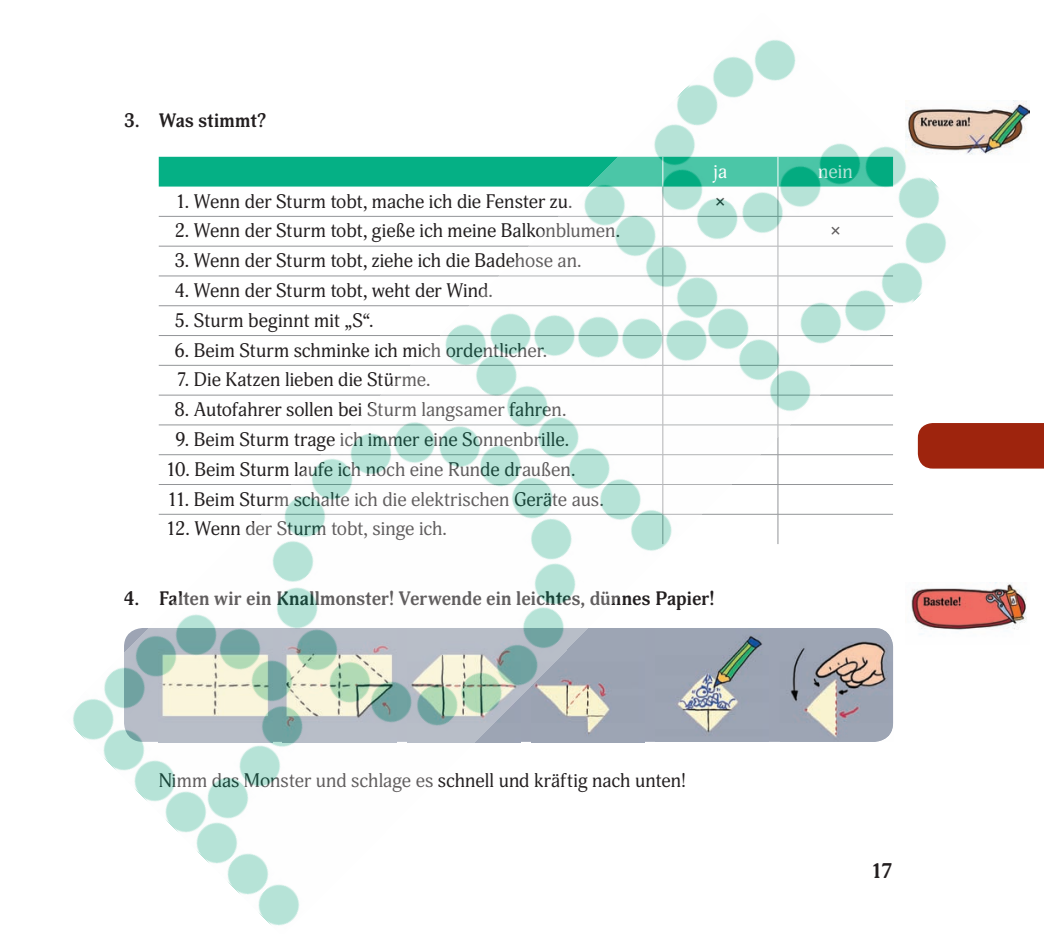
<style>
.page{position:relative;width:1044px;height:947px;background:#fff}
.page>*{position:absolute;margin:0;border:0;box-sizing:border-box;transform-origin:0 0}
.t1{font:700 21px "Adonis";color:#231f20}
.t2{font:19.25px "Adonis";color:#231f20}
.t3{font:700 19.25px "Adonis";letter-spacing:.005em;color:#231f20}
.t4{font:19.25px "Adonis";letter-spacing:-.005em;color:#fff}
</style>
<div class="page">
<div style="left:982px;top:423px;width:62px;height:45px;background:#9e240d"></div>
<img style="left:982px;top:100px;width:47px;height:54px">
<img style="left:982px;top:582px;width:45px;height:47px">
<img style="left:73px;top:40px;width:909px;height:886px">
<p class="t3" style="left:124px;top:109px;width:144px">3. Was stimmt?</p>
<p class="t4" style="left:714px;top:160px;width:15px">ja</p>
<p class="t4" style="left:818px;top:160px;width:36px">nein</p>
<p class="t2" style="left:175px;top:190px;width:398px">1. Wenn der Sturm tobt, mache ich die Fenster zu.</p>
<p class="t2" style="left:714px;top:190px;width:14px">×</p>
<p class="t2" style="left:174px;top:219px;width:447px">2. Wenn der Sturm tobt, gieße ich meine Balkonblumen.</p>
<p class="t2" style="left:829px;top:219px;width:14px">×</p>
<p class="t2" style="left:174px;top:249px;width:409px">3. Wenn der Sturm tobt, ziehe ich die Badehose an.</p>
<p class="t2" style="left:175px;top:279px;width:320px">4. Wenn der Sturm tobt, weht der Wind.</p>
<p class="t2" style="left:175px;top:309px;width:200px">5. Sturm beginnt mit „S“.</p>
<p class="t2" style="left:175px;top:338px;width:374px">6. Beim Sturm schminke ich mich ordentlicher.</p>
<p class="t2" style="left:176px;top:368px;width:256px">7. Die Katzen lieben die Stürme.</p>
<p class="t2" style="left:174px;top:398px;width:393px">8. Autofahrer sollen bei Sturm langsamer fahren.</p>
<p class="t2" style="left:176px;top:428px;width:395px">9. Beim Sturm trage ich immer eine Sonnenbrille.</p>
<p class="t2" style="left:166px;top:457px;width:411px">10. Beim Sturm laufe ich noch eine Runde draußen.</p>
<p class="t2" style="left:167px;top:487px;width:438px">11. Beim Sturm schalte ich die elektrischen Geräte aus.</p>
<p class="t2" style="left:166px;top:517px;width:283px">12. Wenn der Sturm tobt, singe ich.</p>
<p class="t3" style="left:124px;top:587px;width:592px">4. Falten wir ein Knallmonster! Verwende ein leichtes, dünnes Papier!</p>
<p class="t2" style="left:159px;top:769px;width:529px">Nimm das Monster und schlage es schnell und kräftig nach unten!</p>
<p class="t1" style="left:871px;top:858px;width:24px">17</p>
</div>
